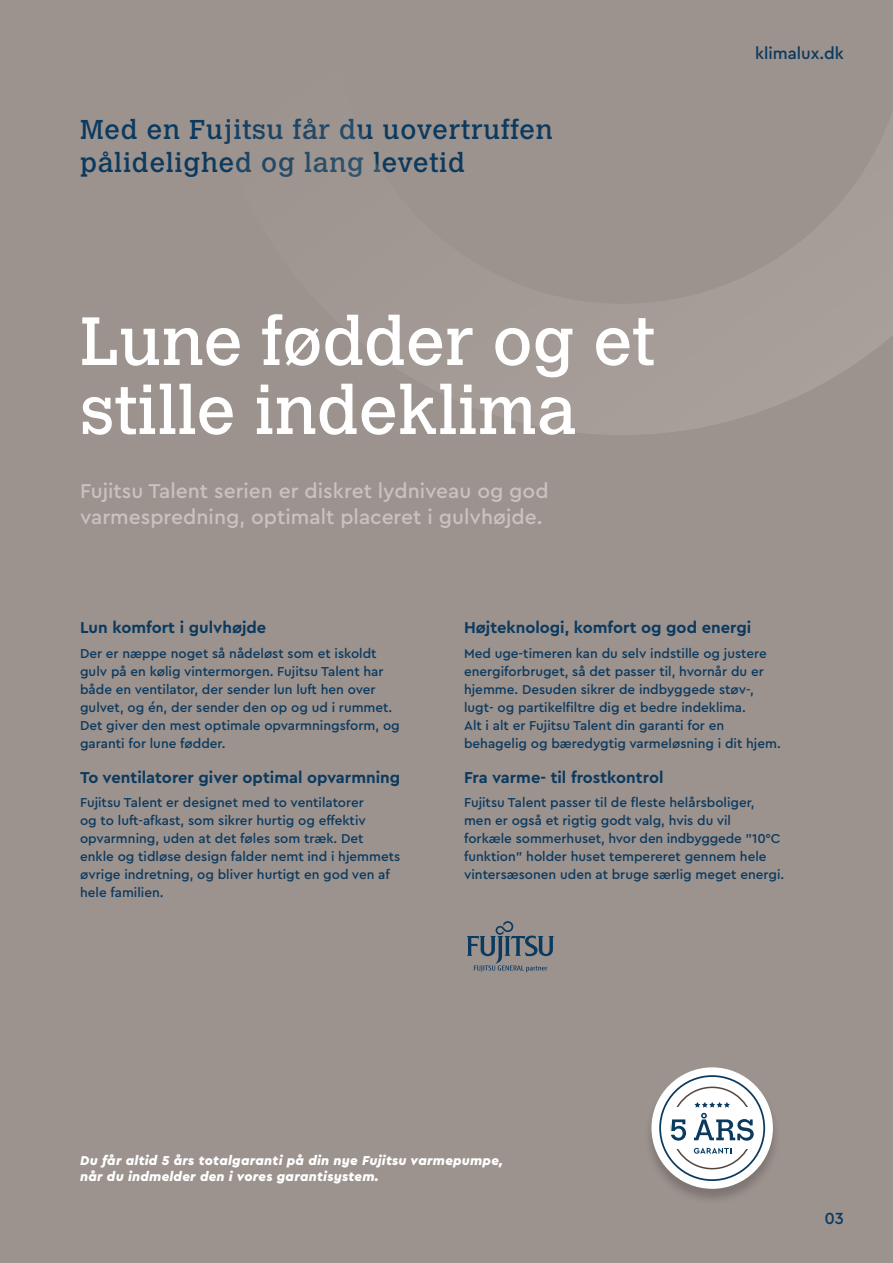
<style>
.page{position:relative;width:893px;height:1263px;background:#9c928e}
.page>*{position:absolute;margin:0;border:0;box-sizing:border-box;transform-origin:0 0}
.t1{font:67.5px/69px "Calvert MT Std";color:#fff}
.t2{font:27px "Calvert MT Std";letter-spacing:.03em;color:#0b3a5f}
.t3{font:500 21px/25.5px "Cera Pro";color:#c9c2c0}
.t4{font:500 16.95px "Cera Pro";color:#0b3a5f}
.t5{font:500 16.8px "Cera Pro";color:#0b3a5f}
.t6{font:700 16.5px "Cera Pro";color:#0b3a5f}
.t7{font:500 13.5px/18px "Cera Pro";color:#0b3a5f}
.t8{font:italic 900 13.5px/16.5px "Cera Pro";letter-spacing:.02em;color:#fff}
</style>
<div class="page">
<div style="left:643px;top:1067px;width:138px;height:138px;background:#231f20;opacity:.25"></div>
<svg style="left:651px;top:1067px;width:122px;height:122px;background:#eaecee"></svg>
<div style="left:659px;top:1075px;width:106px;height:106px;border:2px solid #0b3a5f;border-radius:50%"></div>
<div style="left:671px;top:1107px;width:83px;height:42px;background:#fff"></div>
<svg style="left:671px;top:1119px;width:15px;height:21px"></svg>
<svg style="left:694px;top:1113px;width:60px;height:28px"></svg>
<svg style="left:694px;top:1102px;width:36px;height:5px"></svg>
<svg style="left:694px;top:1148px;width:37px;height:6px"></svg>
<svg style="left:467px;top:921px;width:87px;height:51px"></svg>
<svg style="left:585px;top:212px;width:308px;height:223px;fill:#a69c98"></svg>
<p class="t2" style="left:80px;top:114px;width:474px">Med en Fujitsu får du uovertruffen</p>
<p class="t2" style="left:80px;top:147px;width:386px">pålidelighed og lang levetid</p>
<p class="t1" style="left:80px;top:307px;width:576px">Lune fødder og et stille indeklima</p>
<p class="t3" style="left:80px;top:478px;width:470px">Fujitsu Talent serien er diskret lydniveau og god varmespredning, optimalt placeret i gulvhøjde.</p>
<p class="t4" style="left:755px;top:42px;width:90px">klimalux.dk</p>
<p class="t6" style="left:80px;top:617px;width:188px">Lun komfort i gulvhøjde</p>
<p class="t7" style="left:80px;top:644px;width:321px">Der er næppe noget så nådeløst som et iskoldt gulv på en kølig vintermorgen. Fujitsu Talent har både en ventilator, der sender lun luft hen over gulvet, og én, der sender den op og ud i rummet.<br>Det giver den mest optimale opvarmningsform, og garanti for lune fødder.</p>
<p class="t6" style="left:80px;top:766px;width:322px">To ventilatorer giver optimal opvarmning</p>
<p class="t7" style="left:80px;top:793px;width:322px">Fujitsu Talent er designet med to ventilatorer<br>og to luft-afkast, som sikrer hurtig og effektiv opvarmning, uden at det føles som træk. Det enkle og tidløse design falder nemt ind i hjemmets øvrige indretning, og bliver hurtigt en god ven af hele familien.</p>
<p class="t6" style="left:464px;top:617px;width:289px">Højteknologi, komfort og god energi</p>
<p class="t7" style="left:464px;top:644px;width:304px">Med uge-timeren kan du selv indstille og justere energiforbruget, så det passer til, hvornår du er hjemme. Desuden sikrer de indbyggede støv-, lugt- og partikelfiltre dig et bedre indeklima.</p>
<p class="t7" style="left:464px;top:716px;width:318px">Alt i alt er Fujitsu Talent din garanti for en behagelig og bæredygtig varmeløsning i dit hjem.</p>
<p class="t6" style="left:464px;top:766px;width:201px">Fra varme- til frostkontrol</p>
<p class="t7" style="left:464px;top:793px;width:322px">Fujitsu Talent passer til de fleste helårsboliger, men er også et rigtig godt valg, hvis du vil<br>forkæle sommerhuset, hvor den indbyggede ”10°C funktion” holder huset tempereret gennem hele vintersæsonen uden at bruge særlig meget energi.</p>
<p class="t8" style="left:80px;top:1151px;width:424px">Du får altid 5 års totalgaranti på din nye Fujitsu varmepumpe, når du indmelder den i vores garantisystem.</p>
<p class="t5" style="left:824px;top:1207px;width:21px">03</p>
</div>
